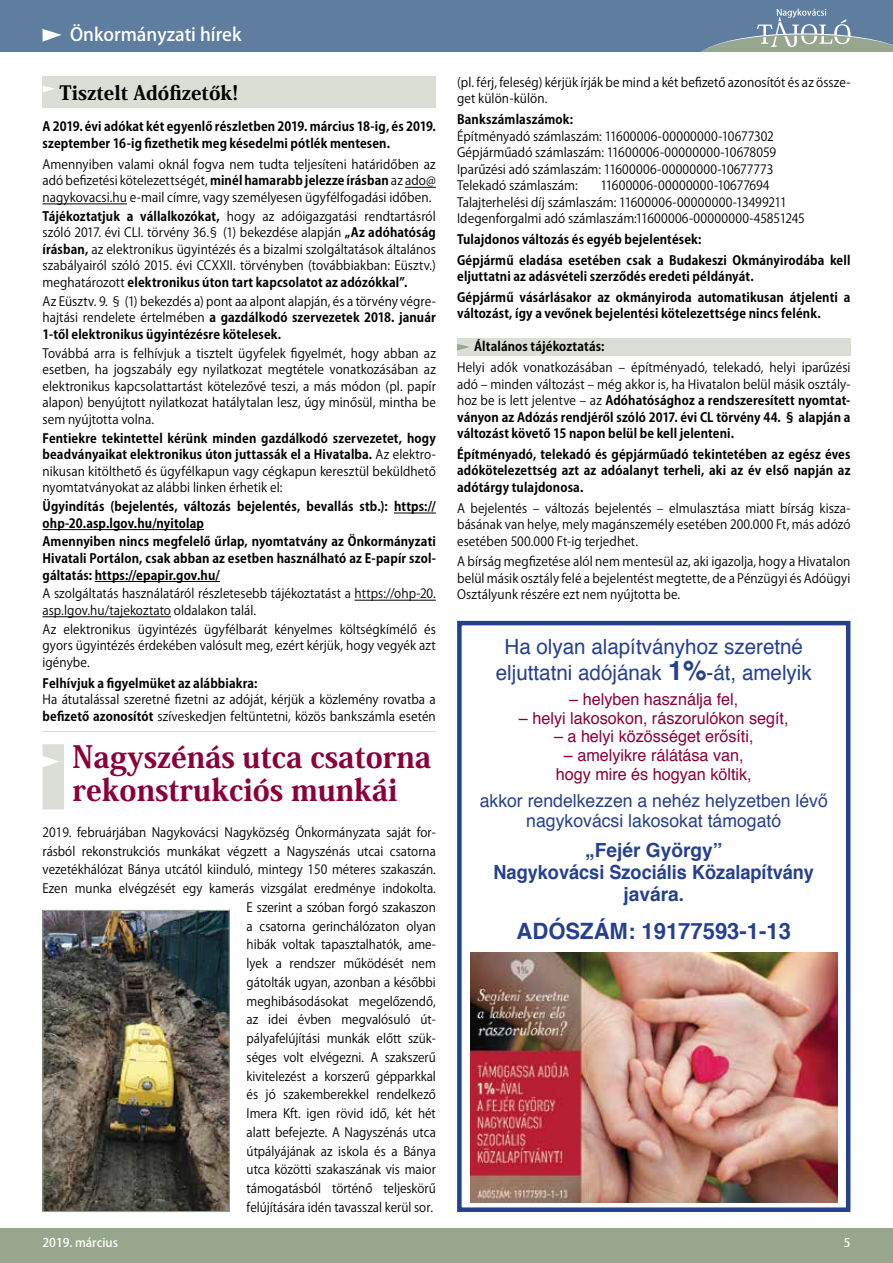
<style>
.page{position:relative;width:893px;height:1263px;background:#fff}
.page>*{position:absolute;margin:0;border:0;box-sizing:border-box;transform-origin:0 0}
.t1{font:800 30.3px/33.3px "Koz Min Pr 6 N";color:#8b0039;scale:.96 1}
.t2{font:700 22.5px "Helvetica";color:#25408f}
.t3{font:21px/26.2px "Helvetica";color:#25408f;text-align:center}
.t4{font:700 19.5px/21.8px "Helvetica";color:#25408f;text-align:center}
.t5{font:800 19.5px "Koz Min Pr 6 N";color:#000}
.t6{font:18px/20.2px "Helvetica";color:#25408f;text-align:center}
.t7{font:500 18px "Koz Go Pr 6 N";color:#fff}
.t8{font:16.5px/18.8px "Helvetica";color:#8b0039;text-align:center}
.t9{font:12.75px/16.5px "Koz Go Pr 6 N";color:#000;text-align:justify;scale:.95 1}
.t10{font:700 12.75px/16.5px "Koz Go Pr 6 N";letter-spacing:.01em;color:#000;scale:.95 1}
.t11{font:12.75px/18.8px "Koz Go Pr 6 N";color:#000;text-align:right;scale:.94 1}
.t12{font:500 12px "Koz Go Pr 6 N";color:#fff}
.s1{font-weight:700}
.s2{font-weight:700;font-size:27px}
</style>
<div class="page">
<div style="left:0;top:1229px;width:893px;height:34px;background:#96a78e"></div>
<div style="left:0;top:0;width:893px;height:51px;background:#5f7d9f"></div>
<svg style="left:43px;top:29px;width:19px;height:13px"></svg>
<svg style="left:702px;top:9px;width:191px;height:42px"></svg>
<div style="left:43px;top:77px;width:393px;height:31px;background:#dbded5"></div>
<svg style="left:43px;top:86px;width:12px;height:6px"></svg>
<div style="left:457px;top:338px;width:393px;height:18px;background:#dbded5"></div>
<svg style="left:457px;top:344px;width:12px;height:6px"></svg>
<hr style="left:405px;top:187px;width:31px;height:1px;background:#000">
<hr style="left:43px;top:204px;width:84px;height:1px;background:#000">
<hr style="left:394px;top:513px;width:42px;height:1px;background:#000">
<hr style="left:43px;top:529px;width:161px;height:1px;background:#000">
<hr style="left:95px;top:581px;width:125px;height:1px;background:#000">
<hr style="left:355px;top:600px;width:81px;height:1px;background:#000">
<hr style="left:43px;top:616px;width:128px;height:1px;background:#000">
<svg style="left:43px;top:744px;width:21px;height:65px"></svg>
<img style="left:45px;top:912px;width:183px;height:298px">
<div style="left:43px;top:910px;width:187px;height:302px;border:1px solid #96a78e"></div>
<div style="left:457px;top:621px;width:393px;height:591px;border:4px solid #25408f"></div>
<img style="left:470px;top:952px;width:368px;height:250px">
<hr style="left:43px;top:731px;width:393px;height:1px;background:#96a78e">
<h3 class="t7" style="left:70px;top:25px;width:173px">Önkormányzati hírek</h3>
<h3 class="t5" style="left:60px;top:82px;width:180px">Tisztelt Adófizetők!</h3>
<p class="t10" style="left:43px;top:119px;width:416px">A 2019. évi adókat két egyenlő részletben 2019. március 18-ig, és 2019. szeptember 16-ig fizethetik meg késedelmi pótlék mentesen.</p>
<p class="t9" style="left:43px;top:156px;width:416px">Amennyiben valami oknál fogva nem tudta teljesíteni határidőben az adó befizetési kötelezettségét, <span class="s1">minél hamarabb jelezze írásban</span> az ado@ nagykovacsi.hu e-mail címre, vagy személyesen ügyfélfogadási időben.</p>
<p class="t9" style="left:43px;top:208px;width:416px"><span class="s1">Tájékoztatjuk a vállalkozókat,</span> hogy az adóigazgatási rendtartásról szóló 2017. évi CLI. törvény 36.§ (1) bekezdése alapján <span class="s1">„Az adóhatóság írásban,</span> az elektronikus ügyintézés és a bizalmi szolgáltatások általános szabályairól szóló 2015. évi CCXXII. törvényben (továbbiakban: Eüsztv.) meghatározott <span class="s1">elektronikus úton tart kapcsolatot az adózókkal”.</span></p>
<p class="t9" style="left:43px;top:293px;width:416px">Az Eüsztv. 9. § (1) bekezdés a) pont aa alpont alapján, és a törvény végre&shy;hajtási rendelete értelmében <span class="s1">a gazdálkodó szervezetek 2018. január 1-től elektronikus ügyintézésre kötelesek.</span></p>
<p class="t9" style="left:43px;top:345px;width:416px">Továbbá arra is felhívjuk a tisztelt ügyfelek figyelmét, hogy abban az esetben, ha jogszabály egy nyilatkozat megtétele vonatkozásában az elektronikus kapcsolattartást kötelezővé teszi, a más módon (pl. papír alapon) benyújtott nyilatkozat hatálytalan lesz, úgy minősül, mintha be sem nyújtotta volna.</p>
<p class="t9" style="left:43px;top:430px;width:416px"><span class="s1">Fentiekre tekintettel kérünk minden gazdálkodó szervezetet, hogy beadványaikat elektronikus úton juttassák el a Hivatalba.</span> Az elektro&shy;nikusan kitölthető és ügyfélkapun vagy cégkapun keresztül beküldhető nyomtatványokat az alábbi linken érhetik el:</p>
<p class="t10" style="left:43px;top:498px;width:416px">Ügyindítás (bejelentés, változás bejelentés, bevallás stb.): https:// ohp-20.asp.lgov.hu/nyitolap</p>
<p class="t10" style="left:43px;top:534px;width:416px;text-align:justify">Amennyiben nincs megfelelő űrlap, nyomtatvány az Önkormányzati Hivatali Portálon, csak abban az esetben használható az E-papír szol&shy;gáltatás: https://epapir.gov.hu/</p>
<p class="t9" style="left:43px;top:586px;width:416px">A szolgáltatás használatáról részletesebb tájékoztatást a https://ohp-20. asp.lgov.hu/tajekoztato oldalakon talál.</p>
<p class="t9" style="left:43px;top:621px;width:416px">Az elektronikus ügyintézés ügyfélbarát kényelmes költségkímélő és gyors ügyintézés érdekében valósult meg, ezért kérjük, hogy vegyék azt igénybe.</p>
<p class="t10" style="left:43px;top:675px;width:228px">Felhívjuk a figyelmüket az alábbiakra:</p>
<p class="t9" style="left:43px;top:691px;width:416px">Ha átutalással szeretné fizetni az adóját, kérjük a közlemény rovatba a <span class="s1">befizető azonosítót</span> szíveskedjen feltüntetni, közös bankszámla esetén</p>
<h1 class="t1" style="left:73px;top:741px;width:375px">Nagyszénás utca csatorna rekonstrukciós munkái</h1>
<p class="t11" style="left:43px;top:823px;width:420px">2019. februárjában Nagykovácsi Nagyközség Önkormányzata saját for&shy;rásból rekonstrukciós munkákat végzett a Nagyszénás utcai csatorna vezetékhálózat Bánya utcától kiinduló, mintegy 150 méteres szakaszán.<br>Ezen munka elvégzését egy kamerás vizsgálat eredménye indokolta.<br>E szerint a szóban forgó szakaszon<br>a csatorna gerinchálózaton olyan<br>hibák voltak tapasztalhatók, ame-<br>lyek a rendszer működését nem<br>gátolták ugyan, azonban a későbbi<br>meghibásodásokat megelőzendő,<br>az idei évben megvalósuló út-<br>pályafelújítási munkák előtt szük-<br>séges volt elvégezni. A szakszerű<br>kivitelezést a korszerű gépparkkal<br>és jó szakemberekkel rendelkező<br>Imera Kft. igen rövid idő, két hét<br>alatt befejezte. A Nagyszénás utca<br>útpályájának az iskola és a Bánya<br>utca közötti szakaszának vis maior<br>támogatásból történő teljeskörű<br>felújítására idén tavasszal kerül sor.</p>
<p class="t9" style="left:457px;top:74px;width:416px">(pl. férj, feleség) kérjük írják be mind a két befizető azonosítót és az össze&shy;get külön-külön.</p>
<p class="t10" style="left:457px;top:111px;width:124px">Bankszámlaszámok:</p>
<p class="t9" style="left:457px;top:128px;width:337px;text-align:left">Építményadó számlaszám: 11600006-00000000-10677302<br>Gépjárműadó számlaszám: 11600006-00000000-10678059<br>Iparűzési adó számlaszám: 11600006-00000000-10677773<br>Telekadó számlaszám:</p>
<p class="t9" style="left:457px;top:177px;width:367px;text-align:left;text-indent:143px">11600006-00000000-10677694<br>Talajterhelési díj számlaszám: 11600006-00000000-13499211<br>Idegenforgalmi adó számlaszám:11600006-00000000-45851245</p>
<p class="t10" style="left:457px;top:229px;width:416px;line-height:20.7px">Tulajdonos változás és egyéb bejelentések:<br>Gépjármű eladása esetében csak a Budakeszi Okmányirodába kell</p>
<p class="t10" style="left:457px;top:266px;width:416px;line-height:20.7px">eljuttatni az adásvételi szerződés eredeti példányát.<br>Gépjármű vásárlásakor az okmányiroda automatikusan átjelenti a</p>
<p class="t10" style="left:457px;top:306px;width:384px">változást, így a vevőnek bejelentési kötelezettsége nincs felénk.</p>
<p class="t10" style="left:474px;top:339px;width:139px">Általános tájékoztatás:</p>
<p class="t9" style="left:457px;top:359px;width:416px">Helyi adók vonatkozásában – építményadó, telekadó, helyi iparűzési adó – minden változást – még akkor is, ha Hivatalon belül másik osztály&shy;hoz be is lett jelentve – az <span class="s1">Adóhatósághoz a rendszeresített nyomtat&shy;ványon az Adózás rendjéről szóló 2017. évi CL törvény 44. § alapján a változást követő 15 napon belül be kell jelenteni.</span></p>
<p class="t10" style="left:457px;top:446px;width:416px;text-align:justify">Építményadó, telekadó és gépjárműadó tekintetében az egész éves adókötelezettség azt az adóalanyt terheli, aki az év első napján az adótárgy tulajdonosa.</p>
<p class="t9" style="left:457px;top:500px;width:416px">A bejelentés – változás bejelentés – elmulasztása miatt bírság kisza&shy;básának van helye, mely magánszemély esetében 200.000 Ft, más adózó esetében 500.000 Ft-ig terjedhet.</p>
<p class="t9" style="left:457px;top:554px;width:416px">A bírság megfizetése alól nem mentesül az, aki igazolja, hogy a Hivatalon belül másik osztály felé a bejelentést megtette, de a Pénzügyi és Adóügyi Osztályunk részére ezt nem nyújtotta be.</p>
<h3 class="t3" style="left:496px;top:634px;width:317px">Ha olyan alapítványhoz szeretné eljuttatni adójának <span class="s2">1%</span>-át, amelyik</h3>
<p class="t8" style="left:569px;top:690px;width:170px">– helyben használja fel,</p>
<p class="t8" style="left:519px;top:709px;width:271px">– helyi lakosokon, rászorulókon segít,</p>
<p class="t8" style="left:554px;top:728px;width:201px">– a helyi közösséget erősíti,</p>
<p class="t8" style="left:556px;top:747px;width:197px">– amelyikre rálátása van, hogy mire és hogyan költik,</p>
<h3 class="t6" style="left:480px;top:791px;width:350px">akkor rendelkezzen a nehéz helyzetben lévő nagykovácsi lakosokat támogató</h3>
<h3 class="t4" style="left:493px;top:840px;width:322px">„Fejér György”<br>Nagykovácsi Szociális Közalapítvány javára.</h3>
<h2 class="t2" style="left:516px;top:913px;width:276px">ADÓSZÁM: 19177593-1-13</h2>
<p class="t12" style="left:43px;top:1236px;width:77px">2019. március</p>
<p class="t12" style="left:844px;top:1236px;width:8px">5</p>
</div>
